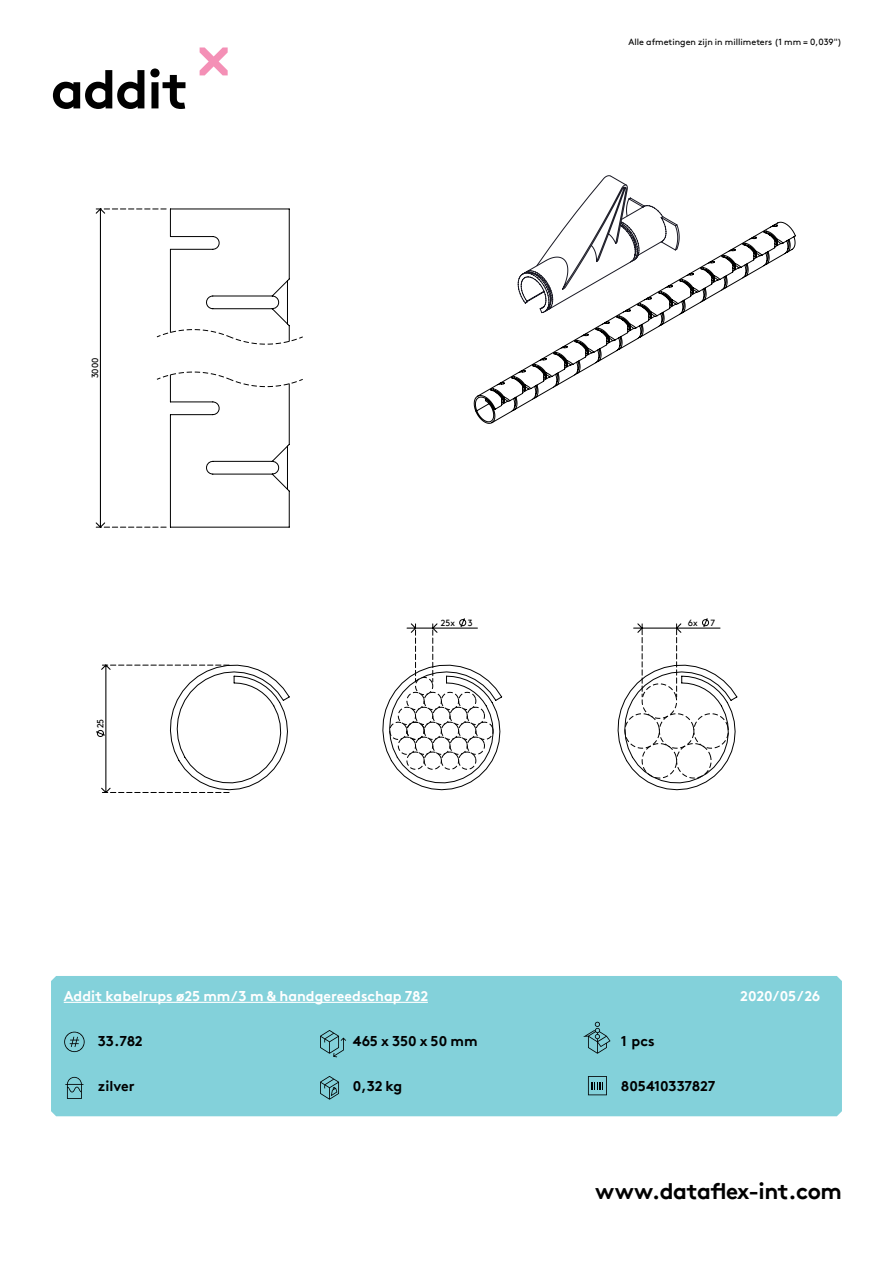
<style>
.page{position:relative;width:893px;height:1263px;background:#fff}
.page>*{position:absolute;margin:0;border:0;box-sizing:border-box;transform-origin:0 0}
.hoofdstuk{font:700 54px "Brown Pro TT";letter-spacing:-.02em;color:#000}
.t1{font:700 22.5px "Brown Pro TT";letter-spacing:-.02em;color:#000}
.t2{font:700 14.25px "Brown Pro TT";color:#fff}
.specificaties{font:700 14.25px "Brown Pro TT";color:#000}
.t3{font:9px "Brown";color:#000}
.t4{font:9px "Brown Pro TT Regular Alt";color:#000}
</style>
<div class="page">
<svg style="left:200px;top:47px;width:28px;height:28px"></svg>
<div style="left:51px;top:976px;width:791px;height:140px;background:#83d1da"></div>
<svg style="left:569px;top:175px;width:102px;height:46px"></svg>
<svg style="left:96px;top:664px;width:194px;height:129px"></svg>
<svg style="left:95px;top:208px;width:208px;height:320px"></svg>
<svg style="left:473px;top:221px;width:323px;height:203px"></svg>
<svg style="left:382px;top:618px;width:356px;height:172px"></svg>
<svg style="left:64px;top:1032px;width:21px;height:20px"></svg>
<svg style="left:65px;top:1077px;width:18px;height:22px"></svg>
<svg style="left:320px;top:1030px;width:26px;height:27px"></svg>
<svg style="left:583px;top:1022px;width:27px;height:32px"></svg>
<svg style="left:320px;top:1076px;width:19px;height:24px"></svg>
<svg style="left:588px;top:1076px;width:19px;height:19px"></svg>
<hr style="left:64px;top:1002px;width:364px;height:1px;background:#fff">
<p class="hoofdstuk" style="left:51px;top:46px;width:139px">addit</p>
<p class="t4" style="left:88px;top:378px;width:22px;rotate:-90deg">3000</p>
<p class="t4" style="left:94px;top:728px;width:11px;rotate:-90deg">25</p>
<p class="t3" style="left:628px;top:35px;width:215px">Alle afmetingen zijn in millimeters (1 mm = 0,039")</p>
<p class="t4" style="left:441px;top:616px;width:16px">25x</p>
<p class="t4" style="left:468px;top:616px;width:6px">3</p>
<p class="t4" style="left:688px;top:616px;width:11px">6x</p>
<p class="t4" style="left:710px;top:616px;width:6px">7</p>
<p class="t2" style="left:64px;top:985px;width:366px">Addit kabelrups ø25 mm/3 m &amp; handgereedschap 782</p>
<p class="t2" style="left:740px;top:985px;width:82px">2020/05/26</p>
<p class="specificaties" style="left:98px;top:1029px;width:46px">33.782</p>
<p class="specificaties" style="left:98px;top:1074px;width:38px">zilver</p>
<p class="specificaties" style="left:353px;top:1029px;width:126px">465 x 350 x 50 mm</p>
<p class="specificaties" style="left:621px;top:1029px;width:35px">1 pcs</p>
<p class="specificaties" style="left:353px;top:1074px;width:51px">0,32 kg</p>
<p class="specificaties" style="left:621px;top:1074px;width:96px">805410337827</p>
<h2 class="t1" style="left:595px;top:1173px;width:248px">www.dataflex-int.com</h2>
</div>
